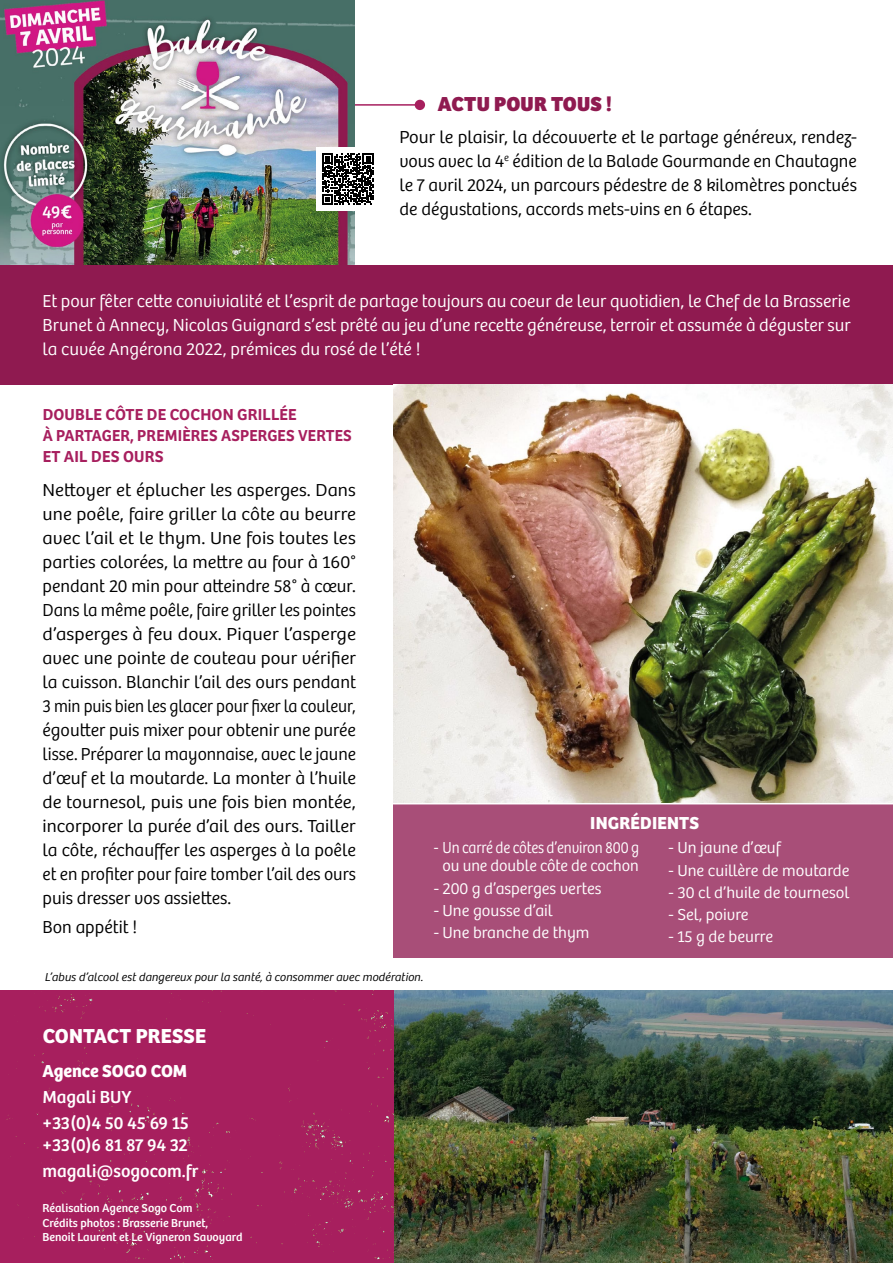
<style>
.page{position:relative;width:893px;height:1263px;background:#fff}
.page>*{position:absolute;margin:0;border:0;box-sizing:border-box;transform-origin:0 0}
.t1{font:700 21px "Bree";letter-spacing:.01em;color:#fff}
.t2{font:800 21px "Bree";letter-spacing:.01em;color:#8f1a50}
.t3{font:300 18px/24px "Bree";color:#000;text-align:justify;scale:1.05 1}
.t4{font:300 18px/24px "Bree";color:#fff;text-align:justify}
.t5{font:300 18px/24px "Bree";color:#000;text-align:justify}
.t6{font:18px/25.8px "Bree";color:#fff}
.t7{font:700 18px "Bree";color:#fff}
.t8{font:300 16.5px "Bree";color:#fff}
.t9{font:600 16.5px/21px "Bree";letter-spacing:.01em;color:#a71f5e}
.t10{font:300 16.5px/18px "Bree";color:#fff;text-align:center;scale:.9 1}
.t11{font:12px/14.4px "Bree";color:#fff}
.t12{font:italic 300 12px "Bree";color:#000}
</style>
<div class="page">
<hr style="left:330px;top:104px;width:90px;height:2px;background:#a71f5e">
<div style="left:415px;top:100px;width:10px;height:10px;background:#a71f5e;border-radius:50%"></div>
<img style="left:0;top:0;width:354px;height:265px">
<div style="left:0;top:265px;width:893px;height:119px;background:#8f1a50"></div>
<img style="left:393px;top:384px;width:500px;height:419px">
<img style="left:393px;top:991px;width:500px;height:272px">
<div style="left:0;top:991px;width:393px;height:272px;background:#a71f5e"></div>
<div style="left:316px;top:147px;width:64px;height:64px;background:#fff"></div>
<svg style="left:322px;top:153px;width:51px;height:52px"></svg>
<div style="left:393px;top:804px;width:500px;height:153px;background:#a84e78"></div>
<p class="t2" style="left:438px;top:87px;width:175px">ACTU POUR TOUS !</p>
<p class="t5" style="left:399px;top:124px;width:459px">Pour le plaisir, la découverte et le partage généreux, rendez&shy;vous avec la 4<sup>e</sup> édition de la Balade Gourmande en Chautagne le 7 avril 2024, un parcours pédestre de 8 kilomètres ponctués de dégustations, accords mets-vins en 6 étapes.</p>
<p class="t4" style="left:43px;top:288px;width:810px">Et pour fêter cette convivialité et l’esprit de partage toujours au coeur de leur quotidien, le Chef de la Brasserie Brunet à Annecy, Nicolas Guignard s’est prêté au jeu d’une recette généreuse, terroir et assumée à déguster sur la cuvée Angérona 2022, prémices du rosé de l’été !</p>
<p class="t9" style="left:43px;top:403px;width:311px">DOUBLE CÔTE DE COCHON GRILLÉE<br>À PARTAGER, PREMIÈRES ASPERGES VERTES<br>ET AIL DES OURS</p>
<p class="t3" style="left:43px;top:477px;width:300px">Nettoyer et éplucher les asperges. Dans une poêle, faire griller la côte au beurre avec l’ail et le thym. Une fois toutes les parties colorées, la mettre au four à 160° pendant 20 min pour atteindre 58° à cœur.<br>Dans la même poêle, faire griller les pointes d’asperges à feu doux. Piquer l’asperge avec une pointe de couteau pour vérifier la cuisson. Blanchir l’ail des ours pendant 3 min puis bien les glacer pour fixer la couleur, égoutter puis mixer pour obtenir une purée lisse. Préparer la mayonnaise, avec le jaune d’œuf et la moutarde. La monter à l’huile de tournesol, puis une fois bien montée, incorporer la purée d’ail des ours. Tailler la côte, réchauffer les asperges à la poêle et en profi ter pour faire tomber l’ail des ours puis dresser vos assiettes.</p>
<p class="t5" style="left:43px;top:913px;width:96px">Bon appétit !</p>
<p class="t12" style="left:45px;top:968px;width:380px">L’abus d’alcool est dangereux pour la santé, à consommer avec modération.</p>
<p class="t7" style="left:590px;top:809px;width:110px">INGRÉDIENTS</p>
<p class="t10" style="left:434px;top:838px;width:230px">- Un carré de côtes d’environ 800 g ou une double côte de cochon</p>
<p class="t8" style="left:434px;top:876px;width:169px">- 200 g d’asperges vertes</p>
<p class="t8" style="left:434px;top:898px;width:121px">- Une gousse d’ail</p>
<p class="t8" style="left:434px;top:920px;width:157px">- Une branche de thym</p>
<p class="t8" style="left:668px;top:836px;width:114px">- Un jaune d’œuf</p>
<p class="t8" style="left:668px;top:858px;width:182px">- Une cuillère de moutarde</p>
<p class="t8" style="left:668px;top:880px;width:182px">- 30 cl d’huile de tournesol</p>
<p class="t8" style="left:668px;top:902px;width:82px">- Sel, poivre</p>
<p class="t8" style="left:668px;top:925px;width:106px">- 15 g de beurre</p>
<p class="t1" style="left:43px;top:1019px;width:165px">CONTACT PRESSE</p>
<p class="t7" style="left:43px;top:1057px;width:146px">Agence SOGO COM</p>
<p class="t6" style="left:43px;top:1083px;width:148px">Magali BUY +33(0)4 50 45 69 15</p>
<p class="t6" style="left:43px;top:1130px;width:157px">+33(0)6 81 87 94 32 magali@sogocom.fr</p>
<p class="t11" style="left:43px;top:1200px;width:201px">Réalisation Agence Sogo Com<br>Crédits photos : Brasserie Brunet,<br>Benoit Laurent et Le Vigneron Savoyard</p>
</div>
